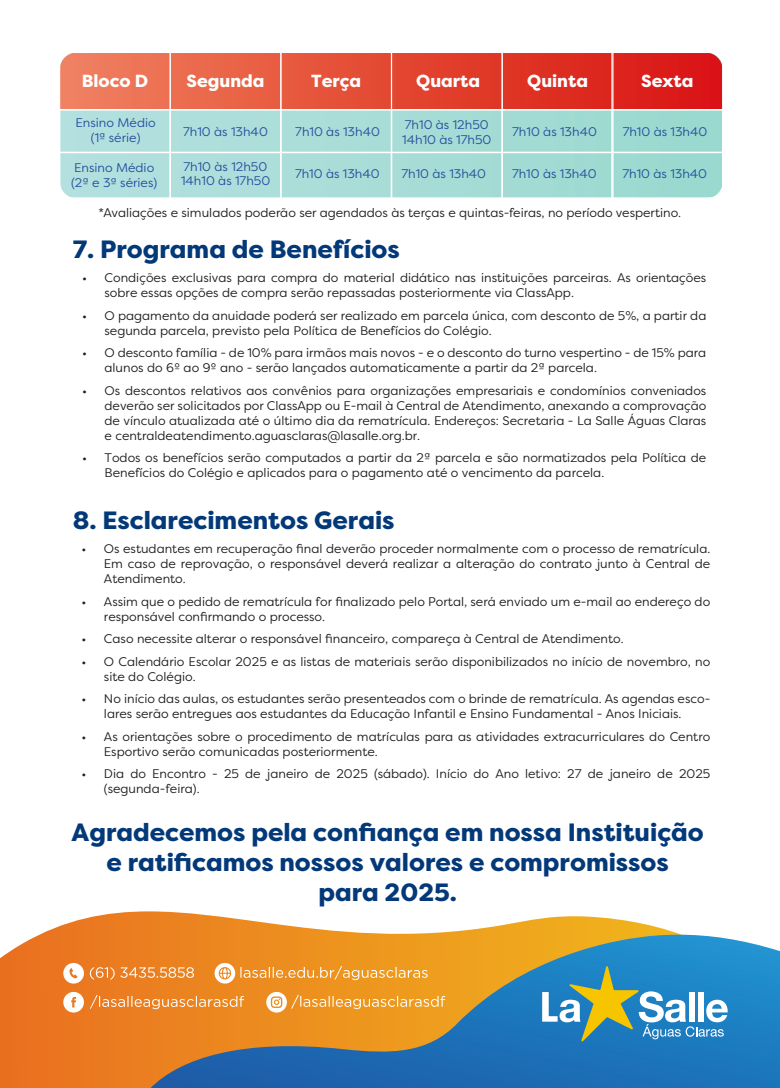
<style>
.page{position:relative;width:780px;height:1088px;background:#fff}
.page>*{position:absolute;margin:0;border:0;box-sizing:border-box;transform-origin:0 0}
.t1{font:800 25px/30px "Filson Pro";color:#033879;text-align:center}
.t2{font:800 17.5px "Filson Pro";color:#fff}
.t3{font:12.5px/15px "Filson Pro";color:#1d1d1b}
.t4{font:12.5px/15px "Filson Pro";color:#244e9c}
.t5{font:12.5px "Filson Pro";color:#1d1d1b}
</style>
<div class="page">
<svg style="left:0;top:911px;width:690px;height:177px"></svg>
<svg style="left:150px;top:935px;width:630px;height:153px;background:#7a8275"></svg>
<svg style="left:542px;top:966px;width:186px;height:75px;background:#5b9cb4"></svg>
<svg style="left:214px;top:963px;width:213px;height:20px;background:#efa546"></svg>
<svg style="left:90px;top:967px;width:104px;height:13px"></svg>
<svg style="left:266px;top:992px;width:179px;height:20px;background:#f0a949"></svg>
<svg style="left:63px;top:963px;width:21px;height:20px"></svg>
<svg style="left:63px;top:992px;width:21px;height:20px"></svg>
<svg style="left:90px;top:995px;width:154px;height:14px;background:#ee994b"></svg>
<div style="left:60px;top:52px;width:662px;height:146px;background:linear-gradient(to right,#b5e0df,#9ad9ce);border-radius:16px"></div>
<svg style="left:61px;top:54px;width:660px;height:54px;background:#e34936"></svg>
<div style="left:280px;top:52px;width:112px;height:58px;border:1px solid #fff"></div>
<div style="left:391px;top:52px;width:111px;height:58px;border:1px solid #fff"></div>
<div style="left:501px;top:52px;width:112px;height:58px;border:1px solid #fff"></div>
<div style="left:280px;top:109px;width:112px;height:44px;border:1px solid #fff"></div>
<div style="left:391px;top:109px;width:112px;height:44px;border:1px solid #fff"></div>
<div style="left:501px;top:109px;width:112px;height:44px;border:1px solid #fff"></div>
<div style="left:280px;top:152px;width:112px;height:47px;border:1px solid #fff"></div>
<div style="left:170px;top:52px;width:111px;height:58px;border:1px solid #fff"></div>
<div style="left:169px;top:109px;width:112px;height:44px;border:1px solid #fff"></div>
<div style="left:169px;top:152px;width:112px;height:47px;border:1px solid #fff"></div>
<div style="left:59px;top:52px;width:112px;height:58px;border:1px solid #fff"></div>
<div style="left:59px;top:109px;width:112px;height:44px;border:1px solid #fff"></div>
<div style="left:59px;top:152px;width:112px;height:47px;border:1px solid #fff"></div>
<div style="left:391px;top:152px;width:112px;height:47px;border:1px solid #fff"></div>
<div style="left:501px;top:152px;width:112px;height:47px;border:1px solid #fff"></div>
<div style="left:611px;top:52px;width:112px;height:58px;border:1px solid #fff"></div>
<div style="left:611px;top:109px;width:112px;height:44px;border:1px solid #fff"></div>
<div style="left:611px;top:152px;width:112px;height:47px;border:1px solid #fff"></div>
<h2 class="t2" style="left:82px;top:69px;width:68px">Bloco D</h2>
<p class="t4" style="left:76px;top:115px;width:82px;text-align:center">Ensino Médio (1ª série)</p>
<p class="t4" style="left:71px;top:160px;width:88px">Ensino Médio (2ª e 3ª séries)</p>
<h2 class="t2" style="left:186px;top:69px;width:79px">Segunda</h2>
<h2 class="t2" style="left:311px;top:69px;width:52px">Terça</h2>
<h2 class="t2" style="left:416px;top:69px;width:65px">Quarta</h2>
<h2 class="t2" style="left:527px;top:69px;width:62px">Quinta</h2>
<h2 class="t2" style="left:641px;top:69px;width:54px">Sexta</h2>
<p class="t4" style="left:402px;top:116px;width:91px;line-height:15.4px">7h10 às 12h50<br>14h10 às 17h50</p>
<p class="t4" style="left:183px;top:123px;width:86px">7h10 às 13h40</p>
<p class="t4" style="left:295px;top:123px;width:86px">7h10 às 13h40</p>
<p class="t4" style="left:512px;top:123px;width:86px">7h10 às 13h40</p>
<p class="t4" style="left:622px;top:123px;width:86px">7h10 às 13h40</p>
<p class="t4" style="left:183px;top:159px;width:85px">7h10 às 12h50</p>
<p class="t4" style="left:181px;top:173px;width:91px">14h10 às 17h50</p>
<p class="t4" style="left:295px;top:166px;width:86px">7h10 às 13h40</p>
<p class="t4" style="left:401px;top:166px;width:86px">7h10 às 13h40</p>
<p class="t4" style="left:512px;top:166px;width:86px">7h10 às 13h40</p>
<p class="t4" style="left:622px;top:166px;width:86px">7h10 às 13h40</p>
<p class="t5" style="left:99px;top:204px;width:584px">*Avaliações e simulados poderão ser agendados às terças e quintas-feiras, no período vespertino.</p>
<h1 class="t1" style="left:73px;top:234px;width:328px">7. Programa de Benefícios</h1>
<p class="t3" style="left:104px;top:270px;width:603px;text-indent:-22px">• Condições exclusivas para compra do material didático nas instituições parceiras. As orientações sobre essas opções de compra serão repassadas posteriormente via ClassApp.</p>
<p class="t3" style="left:104px;top:307px;width:603px;text-indent:-22px">• O pagamento da anuidade poderá ser realizado em parcela única, com desconto de 5%, a partir da segunda parcela, previsto pela Política de Benefícios do Colégio.</p>
<p class="t3" style="left:104px;top:345px;width:603px;text-indent:-22px">• O desconto família - de 10% para irmãos mais novos - e o desconto do turno vespertino - de 15% para alunos do 6º ao 9º ano - serão lançados automaticamente a partir da 2ª parcela.</p>
<p class="t3" style="left:104px;top:382px;width:603px;text-align:justify;text-indent:-22px">• Os descontos relativos aos convênios para organizações empresariais e condomínios conveniados deverão ser solicitados por ClassApp ou E-mail à Central de Atendimento, anexando a comprovação de vínculo atualizada até o último dia da rematrícula. Endereços: Secretaria - La Salle Águas Claras e centraldeatendimento.aguasclaras@lasalle.org.br.</p>
<p class="t3" style="left:104px;top:450px;width:603px;text-indent:-22px">• Todos os benefícios serão computados a partir da 2ª parcela e são normatizados pela Política de<br>Benefícios do Colégio e aplicados para o pagamento até o vencimento da parcela.</p>
<h1 class="t1" style="left:73px;top:506px;width:323px">8. Esclarecimentos Gerais</h1>
<p class="t3" style="left:104px;top:541px;width:608px;text-align:justify;text-indent:-22px">• Os estudantes em recuperação final deverão proceder normalmente com o processo de rematrícula.<br>Em caso de reprovação, o responsável deverá realizar a alteração do contrato junto à Central de Atendimento.</p>
<p class="t3" style="left:104px;top:593px;width:607px;text-indent:-22px">• Assim que o pedido de rematrícula for finalizado pelo Portal, será enviado um e-mail ao endereço do responsável confirmando o processo.</p>
<p class="t3" style="left:81px;top:631px;width:543px">• Caso necessite alterar o responsável financeiro, compareça à Central de Atendimento.</p>
<p class="t3" style="left:104px;top:653px;width:608px;text-indent:-22px">• O Calendário Escolar 2025 e as listas de materiais serão disponibilizados no início de novembro, no site do Colégio.</p>
<p class="t3" style="left:81px;top:691px;width:630px;text-align:center">• No início das aulas, os estudantes serão presenteados com o brinde de rematrícula. As agendas esco&shy;lares serão entregues aos estudantes da Educação Infantil e Ensino Fundamental - Anos Iniciais.</p>
<p class="t3" style="left:104px;top:728px;width:608px;text-indent:-22px">• As orientações sobre o procedimento de matrículas para as atividades extracurriculares do Centro<br>Esportivo serão comunicadas posteriormente.</p>
<p class="t3" style="left:104px;top:766px;width:608px;text-indent:-22px">• Dia do Encontro - 25 de janeiro de 2025 (sábado). Início do Ano letivo: 27 de janeiro de 2025 (segunda-feira).</p>
<h1 class="t1" style="left:72px;top:817px;width:633px">Agradecemos pela confiança em nossa Instituição e ratificamos nossos valores e compromissos<br>para 2025.</h1>
</div>
